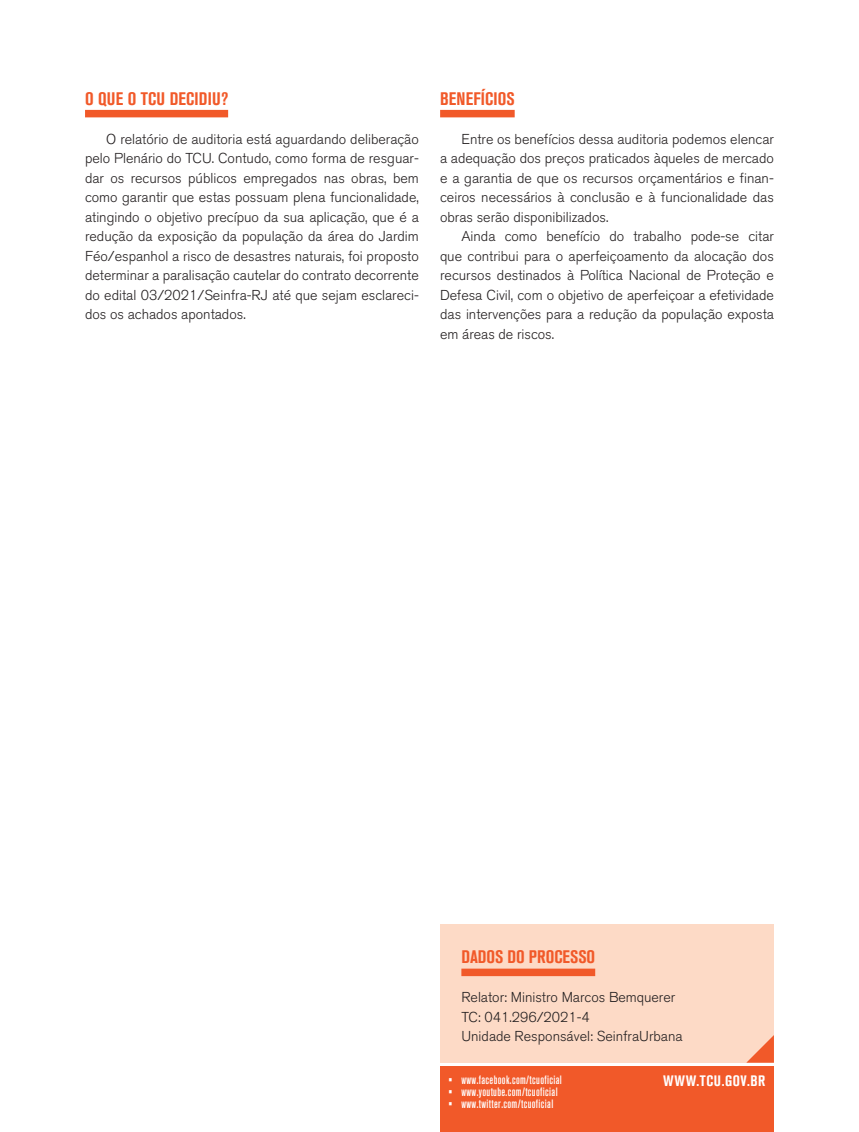
<style>
.page{position:relative;width:859px;height:1132px;background:#fff}
.page>*{position:absolute;margin:0;border:0;box-sizing:border-box;transform-origin:0 0}
.INTERTÍTULO_FICHA{font:700 condensed 18px "Akzidenz Grotesk BQ";letter-spacing:.01em;color:#f15929}
.t1{font:700 condensed 15px "Akzidenz Grotesk BQ";letter-spacing:.04em;color:#fff}
.TEXTO_FICHA{font:300 14.25px/19.5px "Akzidenz Grotesk BQ";color:#231f20;text-align:justify}
.t2{font:12px "Akzidenz Grotesk BQ Md Cnd Alt";letter-spacing:.03em;color:#fff}
</style>
<div class="page">
<div style="left:440px;top:1066px;width:334px;height:65px;background:#f15929"></div>
<div style="left:85px;top:110px;width:143px;height:7px;background:#f15929"></div>
<div style="left:440px;top:110px;width:75px;height:7px;background:#f15929"></div>
<div style="left:440px;top:924px;width:334px;height:138px;background:#fddac6"></div>
<div style="left:461px;top:968px;width:134px;height:7px;background:#f15929"></div>
<svg style="left:747px;top:1035px;width:27px;height:27px"></svg>
<p class="INTERTÍTULO_FICHA" style="left:85px;top:88px;width:145px">O QUE O TCU DECIDIU?</p>
<p class="TEXTO_FICHA" style="left:85px;top:129px;width:335px;text-indent:21px">O relatório de auditoria está aguardando deliberação pelo Plenário do TCU. Contudo, como forma de resguar&shy;dar os recursos públicos empregados nas obras, bem como garantir que estas possuam plena funcionalidade, atingindo o objetivo precípuo da sua aplicação, que é a redução da exposição da população da área do Jardim Féo/espanhol a risco de desastres naturais, foi proposto determinar a paralisação cautelar do contrato decorrente do edital 03/2021/Seinfra-RJ até que sejam esclareci&shy;dos os achados apontados.</p>
<p class="INTERTÍTULO_FICHA" style="left:440px;top:88px;width:76px">BENEFÍCIOS</p>
<p class="TEXTO_FICHA" style="left:440px;top:129px;width:335px;text-indent:21px">Entre os benefícios dessa auditoria podemos elencar a adequação dos preços praticados àqueles de mercado e a garantia de que os recursos orçamentários e finan&shy;ceiros necessários à conclusão e à funcionalidade das obras serão disponibilizados.</p>
<p class="TEXTO_FICHA" style="left:440px;top:227px;width:335px;text-indent:21px">Ainda como benefício do trabalho pode-se citar que contribui para o aperfeiçoamento da alocação dos recursos destinados à Política Nacional de Proteção e Defesa Civil, com o objetivo de aperfeiçoar a efetividade das intervenções para a redução da população exposta em áreas de riscos.</p>
<p class="INTERTÍTULO_FICHA" style="left:461px;top:946px;width:135px">DADOS DO PROCESSO</p>
<p class="TEXTO_FICHA" style="left:461px;top:987px;width:215px">Relator: Ministro Marcos Bemquerer</p>
<p class="TEXTO_FICHA" style="left:461px;top:1007px;width:130px">TC: 041.296/2021-4</p>
<p class="TEXTO_FICHA" style="left:461px;top:1026px;width:223px">Unidade Responsável: SeinfraUrbana</p>
<p class="t2" style="left:449px;top:1072px;width:115px">• www.facebook.com/tcuoficial</p>
<p class="t1" style="left:663px;top:1071px;width:104px">WWW.TCU.GOV.BR</p>
<p class="t2" style="left:449px;top:1084px;width:111px">• www.youtube.com/tcuoficial</p>
<p class="t2" style="left:449px;top:1096px;width:106px">• www.twitter.com/tcuoficial</p>
</div>
